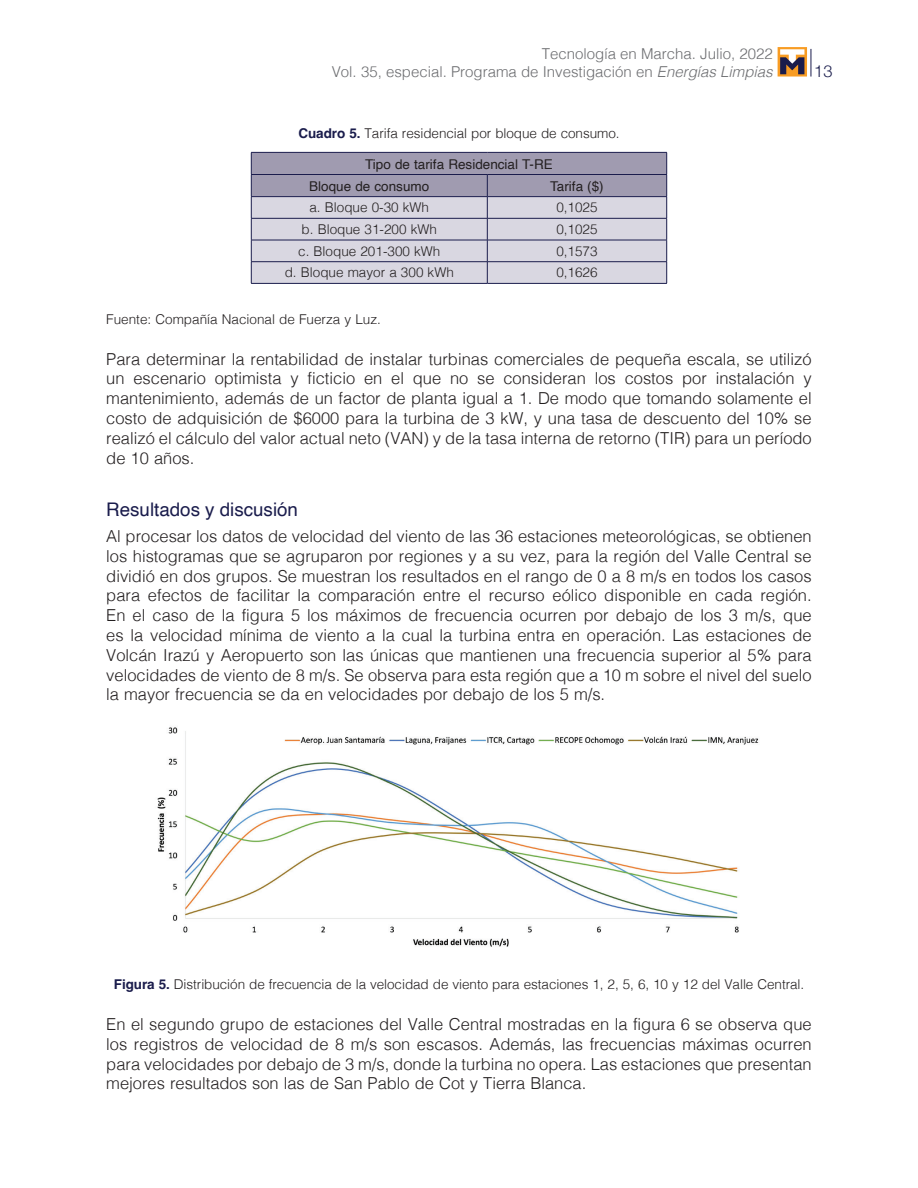
<style>
.page{position:relative;width:918px;height:1188px;background:#fff}
.page>*{position:absolute;margin:0;border:0;box-sizing:border-box;transform-origin:0 0}
.t1{font:18.75px "Helvetica";color:#1a1c4c}
.t2{font:300 16.5px/19.8px "Helvetica";color:#231f20;text-align:justify}
.t3{font:300 16.5px "Helvetica Neue";color:#1a1c4c}
.t4{font:300 15px/18px "Helvetica";color:#6c6d70;text-align:right}
.t5{font:300 13.5px "Helvetica";letter-spacing:-.005em;color:#231f20}
.t6{font:13.5px/22.2px "Helvetica";color:#231f20}
.s1{font-style:italic}
.s2{font-weight:700;color:#1a1c4c}
</style>
<div class="page">
<svg style="left:811px;top:49px;width:1px;height:28px"></svg>
<svg style="left:778px;top:47px;width:29px;height:30px"></svg>
<svg style="left:780px;top:49px;width:24px;height:25px"></svg>
<svg style="left:251px;top:152px;width:416px;height:131px;background:#b9b7c7"></svg>
<hr style="left:251px;top:283px;width:236px;height:1px;background:#1a1c4c">
<hr style="left:487px;top:283px;width:180px;height:1px;background:#1a1c4c">
<img style="left:157px;top:727px;width:602px;height:220px">
<p class="t4" style="left:332px;top:43px;width:442px">Tecnología en Marcha. Julio, 2022<br>Vol. 35, especial. Programa de Investigación en <span class="s1">Energías Limpias</span></p>
<p class="t5" style="left:298px;top:121px;width:323px"><span class="s2">Cuadro 5.</span> Tarifa residencial por bloque de consumo.</p>
<p class="t6" style="left:309px;top:153px;width:245px;text-indent:56px">Tipo de tarifa Residencial T-RE<br>Bloque de consumo</p>
<p class="t6" style="left:550px;top:175px;width:55px">Tarifa ($)</p>
<p class="t3" style="left:814px;top:57px;width:20px">13</p>
<p class="t5" style="left:309px;top:196px;width:121px">a. Bloque 0-30 kWh</p>
<p class="t5" style="left:556px;top:196px;width:43px">0,1025</p>
<p class="t5" style="left:302px;top:218px;width:137px">b. Bloque 31-200 kWh</p>
<p class="t5" style="left:556px;top:218px;width:43px">0,1025</p>
<p class="t5" style="left:298px;top:239px;width:144px">c. Bloque 201-300 kWh</p>
<p class="t5" style="left:556px;top:239px;width:43px">0,1573</p>
<p class="t5" style="left:285px;top:261px;width:171px">d. Bloque mayor a 300 kWh</p>
<p class="t5" style="left:556px;top:261px;width:43px">0,1626</p>
<p class="t5" style="left:106px;top:307px;width:276px">Fuente: Compañía Nacional de Fuerza y Luz.</p>
<p class="t2" style="left:106px;top:348px;width:707px">Para determinar la rentabilidad de instalar turbinas comerciales de pequeña escala, se utilizó un escenario optimista y ficticio en el que no se consideran los costos por instalación y mantenimiento, además de un factor de planta igual a 1. De modo que tomando solamente el costo de adquisición de $6000 para la turbina de 3 kW, y una tasa de descuento del 10% se realizó el cálculo del valor actual neto (VAN) y de la tasa interna de retorno (TIR) para un período de 10 años.</p>
<p class="t1" style="left:106px;top:495px;width:193px">Resultados y discusión</p>
<p class="t2" style="left:106px;top:525px;width:707px">Al procesar los datos de velocidad del viento de las 36 estaciones meteorológicas, se obtienen los histogramas que se agruparon por regiones y a su vez, para la región del Valle Central se dividió en dos grupos. Se muestran los resultados en el rango de 0 a 8 m/s en todos los casos para efectos de facilitar la comparación entre el recurso eólico disponible en cada región.<br>En el caso de la figura 5 los máximos de frecuencia ocurren por debajo de los 3 m/s, que es la velocidad mínima de viento a la cual la turbina entra en operación. Las estaciones de Volcán Irazú y Aeropuerto son las únicas que mantienen una frecuencia superior al 5% para velocidades de viento de 8 m/s. Se observa para esta región que a 10 m sobre el nivel del suelo la mayor frecuencia se da en velocidades por debajo de los 5 m/s.</p>
<p class="t5" style="left:114px;top:973px;width:692px"><span class="s2">Figura 5.</span> Distribución de frecuencia de la velocidad de viento para estaciones 1, 2, 5, 6, 10 y 12 del Valle Central.</p>
<p class="t2" style="left:106px;top:1013px;width:707px">En el segundo grupo de estaciones del Valle Central mostradas en la figura 6 se observa que los registros de velocidad de 8 m/s son escasos. Además, las frecuencias máximas ocurren para velocidades por debajo de 3 m/s, donde la turbina no opera. Las estaciones que presentan mejores resultados son las de San Pablo de Cot y Tierra Blanca.</p>
</div>
